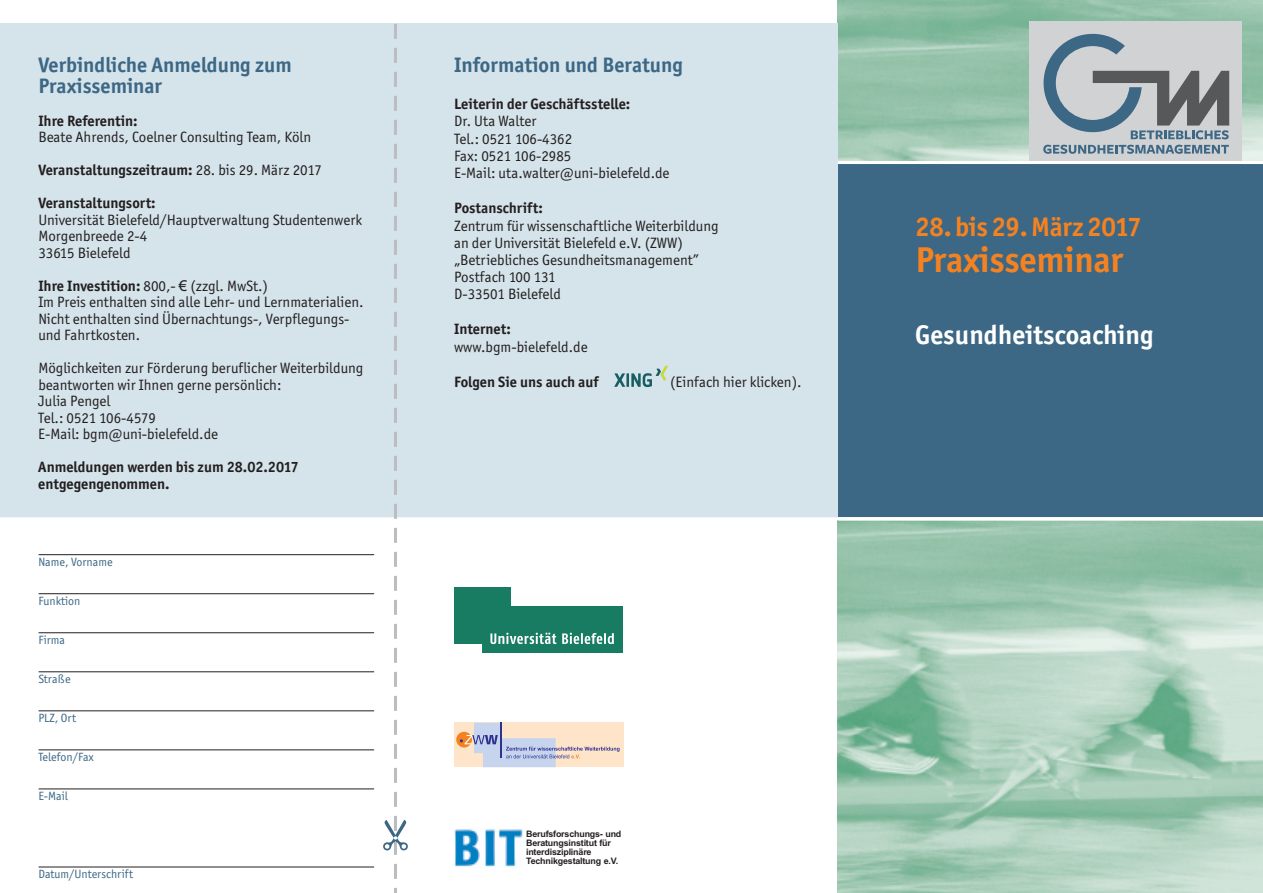
<style>
.page{position:relative;width:1263px;height:893px;background:#fff}
.page>*{position:absolute;margin:0;border:0;box-sizing:border-box;transform-origin:0 0}
.t1{font:700 36px "Officina San ITC";letter-spacing:-.01em;color:#f58220}
.t2{font:700 27px "Officina San ITC";color:#fff}
.t3{font:700 27px "Officina San ITC";letter-spacing:-.01em;color:#f58220}
.t4{font:700 21px/21px "Officina San ITC";color:#3c6785}
.t5{font:15px/16.5px "Officina San ITC";color:#231f20}
.t6{font:700 15px/16.5px "Officina San ITC";color:#231f20}
.t7{font:12px "Officina San ITC";color:#3c6785}
.t8{font:700 8.85px/9.1px "Arial";letter-spacing:-.02em;color:#231f20}
.s1{font-weight:400}
.s2{font-weight:700}
.s3{font-family:"Arial"}
</style>
<div class="page">
<img style="left:838px;top:520px;width:425px;height:373px">
<div style="left:836px;top:163px;width:427px;height:356px;background:#3c6785"></div>
<div style="left:1029px;top:21px;width:213px;height:142px;background:#d1d2d4"></div>
<svg style="left:1043px;top:145px;width:186px;height:9px"></svg>
<svg style="left:1043px;top:34px;width:186px;height:105px"></svg>
<div style="left:0;top:24px;width:412px;height:495px;background:#d5e3ea"></div>
<div style="left:412px;top:24px;width:426px;height:495px;background:#d5e3ea"></div>
<hr style="left:39px;top:554px;width:335px;height:1px;background:#231f20">
<svg style="left:38px;top:593px;width:337px;height:1px"></svg>
<svg style="left:38px;top:632px;width:337px;height:1px"></svg>
<svg style="left:38px;top:671px;width:337px;height:1px"></svg>
<svg style="left:38px;top:710px;width:337px;height:2px"></svg>
<svg style="left:38px;top:749px;width:337px;height:2px"></svg>
<svg style="left:38px;top:788px;width:337px;height:2px"></svg>
<hr style="left:39px;top:867px;width:335px;height:1px;background:#231f20">
<div style="left:454px;top:723px;width:169px;height:44px;background:#fee5ca"></div>
<svg style="left:456px;top:732px;width:16px;height:15px"></svg>
<svg style="left:460px;top:723px;width:159px;height:44px"></svg>
<img style="left:454px;top:829px;width:69px;height:38px">
<div style="left:482px;top:606px;width:141px;height:47px;background:#187c62"></div>
<div style="left:454px;top:588px;width:56px;height:56px;background:#187c62"></div>
<svg style="left:490px;top:633px;width:124px;height:11px"></svg>
<hr style="left:838px;top:161px;width:425px;height:3px;background:#fff">
<hr style="left:0;top:517px;width:1263px;height:3px;background:#fff">
<svg style="left:383px;top:24px;width:25px;height:869px"></svg>
<svg style="left:614px;top:366px;width:54px;height:21px"></svg>
<h3 class="t4" style="left:38px;top:56px;width:255px">Verbindliche Anmeldung zum<br>Praxisseminar</h3>
<p class="t6" style="left:38px;top:114px;width:101px">Ihre Referentin:</p>
<p class="t5" style="left:38px;top:130px;width:274px">Beate Ahrends, Coelner Consulting Team, Köln</p>
<p class="t6" style="left:38px;top:163px;width:285px">Veranstaltungszeitraum: <span class="s1">28. bis 29. März 2017</span></p>
<p class="t6" style="left:38px;top:196px;width:119px">Veranstaltungsort:</p>
<p class="t5" style="left:38px;top:213px;width:325px">Universität Bielefeld/Hauptverwaltung Studentenwerk<br>Morgenbreede 2-4<br>33615 Bielefeld</p>
<p class="t5" style="left:38px;top:279px;width:327px"><span class="s2">Ihre Investition:</span> 800,- <span class="s3">€</span> (zzgl. MwSt.)<br>Im Preis enthalten sind alle Lehr- und Lernmaterialien.<br>Nicht enthalten sind Übernachtungs-, Verpflegungs&shy;und Fahrtkosten.</p>
<p class="t5" style="left:38px;top:361px;width:327px">Möglichkeiten zur Förderung beruflicher Weiterbildung beantworten wir Ihnen gerne persönlich:<br>Julia Pengel<br>Tel.: 0521 106-4579<br>E-Mail: bgm@uni-bielefeld.de</p>
<p class="t6" style="left:38px;top:460px;width:262px">Anmeldungen werden bis zum 28.02.2017 entgegengenommen.</p>
<p class="t7" style="left:38px;top:558px;width:76px">Name, Vorname</p>
<p class="t7" style="left:38px;top:597px;width:43px">Funktion</p>
<p class="t7" style="left:38px;top:636px;width:28px">Firma</p>
<p class="t7" style="left:38px;top:675px;width:34px">Straße</p>
<p class="t7" style="left:38px;top:714px;width:39px">PLZ, Ort</p>
<p class="t7" style="left:38px;top:753px;width:57px">Telefon/Fax</p>
<p class="t7" style="left:38px;top:792px;width:31px">E-Mail</p>
<p class="t7" style="left:38px;top:870px;width:96px">Datum/Unterschrift</p>
<h3 class="t4" style="left:454px;top:56px;width:230px">Information und Beratung</h3>
<p class="t6" style="left:454px;top:97px;width:178px">Leiterin der Geschäftsstelle:</p>
<p class="t5" style="left:454px;top:114px;width:217px;line-height:17.1px">Dr. Uta Walter<br>Tel.: 0521 106-4362<br>Fax: 0521 106-2985<br>E-Mail: uta.walter@uni-bielefeld.de</p>
<p class="t6" style="left:454px;top:201px;width:90px">Postanschrift:</p>
<p class="t5" style="left:454px;top:218px;width:266px;line-height:17.1px">Zentrum für wissenschaftliche Weiterbildung an der Universität Bielefeld e.V. (ZWW) „Betriebliches Gesundheitsmanagement” Postfach 100 131<br>D-33501 Bielefeld</p>
<p class="t6" style="left:454px;top:322px;width:58px">Internet:</p>
<p class="t5" style="left:454px;top:340px;width:135px">www.bgm-bielefeld.de</p>
<p class="t6" style="left:454px;top:375px;width:146px">Folgen Sie uns auch auf</p>
<p class="t5" style="left:670px;top:375px;width:133px">(Einfach hier klicken).</p>
<p class="t8" style="left:526px;top:830px;width:97px">Berufsforschungs- und<br>Beratungsinstitut für interdisziplinäre<br>Technikgestaltung e.V.</p>
<h2 class="t3" style="left:915px;top:216px;width:228px">28. bis 29. März 2017</h2>
<h1 class="t1" style="left:915px;top:246px;width:209px">Praxisseminar</h1>
<h2 class="t2" style="left:915px;top:324px;width:240px">Gesundheitscoaching</h2>
</div>
